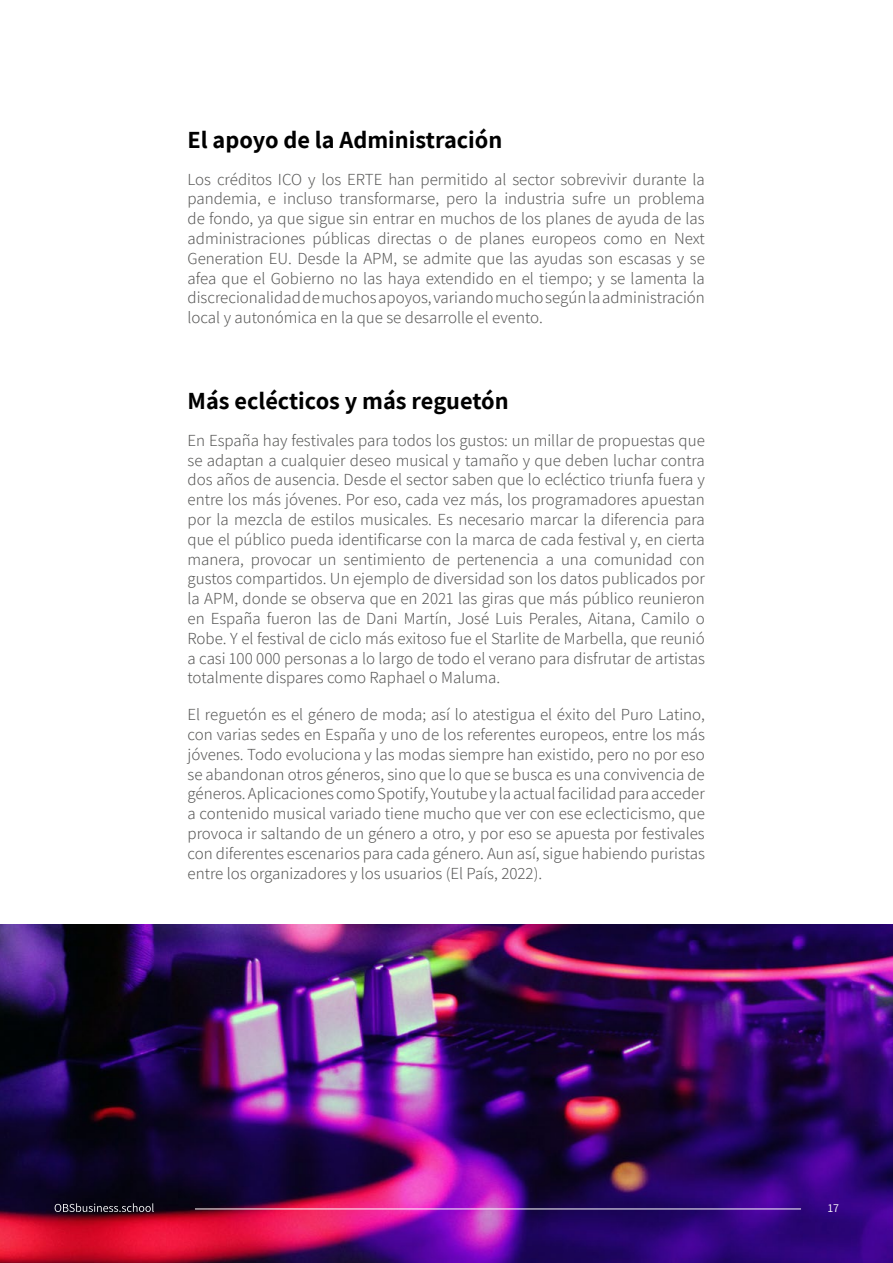
<style>
.page{position:relative;width:893px;height:1263px;background:#fff}
.page>*{position:absolute;margin:0;border:0;box-sizing:border-box;transform-origin:0 0}
.t1{font:700 24px "Assistant";color:#000}
.t2{font:300 16.5px/19.8px "Assistant";color:#575756;text-align:justify}
.t3{font:12px "Assistant";color:#fff}
</style>
<div class="page">
<img style="left:0;top:924px;width:893px;height:339px">
<svg style="left:55px;top:1203px;width:99px;height:9px"></svg>
<hr style="left:195px;top:1208px;width:606px;height:1px;background:#fff">
<h1 class="t1" style="left:188px;top:123px;width:316px">El apoyo de la Administración</h1>
<p class="t2" style="left:188px;top:168px;width:519px">Los créditos ICO y los ERTE han permitido al sector sobrevivir durante la pandemia, e incluso transformarse, pero la industria sufre un problema de fondo, ya que sigue sin entrar en muchos de los planes de ayuda de las administraciones públicas directas o de planes europeos como en Next Generation EU. Desde la APM, se admite que las ayudas son escasas y se afea que el Gobierno no las haya extendido en el tiempo; y se lamenta la discrecionalidad de muchos apoyos, variando mucho según la administración local y autonómica en la que se desarrolle el evento.</p>
<h1 class="t1" style="left:188px;top:384px;width:323px">Más eclécticos y más reguetón</h1>
<p class="t2" style="left:188px;top:429px;width:519px">En España hay festivales para todos los gustos: un millar de propuestas que se adaptan a cualquier deseo musical y tamaño y que deben luchar contra dos años de ausencia. Desde el sector saben que lo ecléctico triunfa fuera y entre los más jóvenes. Por eso, cada vez más, los programadores apuestan por la mezcla de estilos musicales. Es necesario marcar la diferencia para que el público pueda identificarse con la marca de cada festival y, en cierta manera, provocar un sentimiento de pertenencia a una comunidad con gustos compartidos. Un ejemplo de diversidad son los datos publicados por la APM, donde se observa que en 2021 las giras que más público reunieron en España fueron las de Dani Martín, José Luis Perales, Aitana, Camilo o Robe. Y el festival de ciclo más exitoso fue el Starlite de Marbella, que reunió a casi 100 000 personas a lo largo de todo el verano para disfrutar de artistas totalmente dispares como Raphael o Maluma.</p>
<p class="t2" style="left:188px;top:704px;width:519px">El reguetón es el género de moda; así lo atestigua el éxito del Puro Latino, con varias sedes en España y uno de los referentes europeos, entre los más jóvenes. Todo evoluciona y las modas siempre han existido, pero no por eso se abandonan otros géneros, sino que lo que se busca es una convivencia de géneros. Aplicaciones como Spotify, Youtube y la actual facilidad para acceder a contenido musical variado tiene mucho que ver con ese eclecticismo, que provoca ir saltando de un género a otro, y por eso se apuesta por festivales con diferentes escenarios para cada género. Aun así, sigue habiendo puristas entre los organizadores y los usuarios (El País, 2022).</p>
<p class="t3" style="left:828px;top:1200px;width:13px">17</p>
</div>
